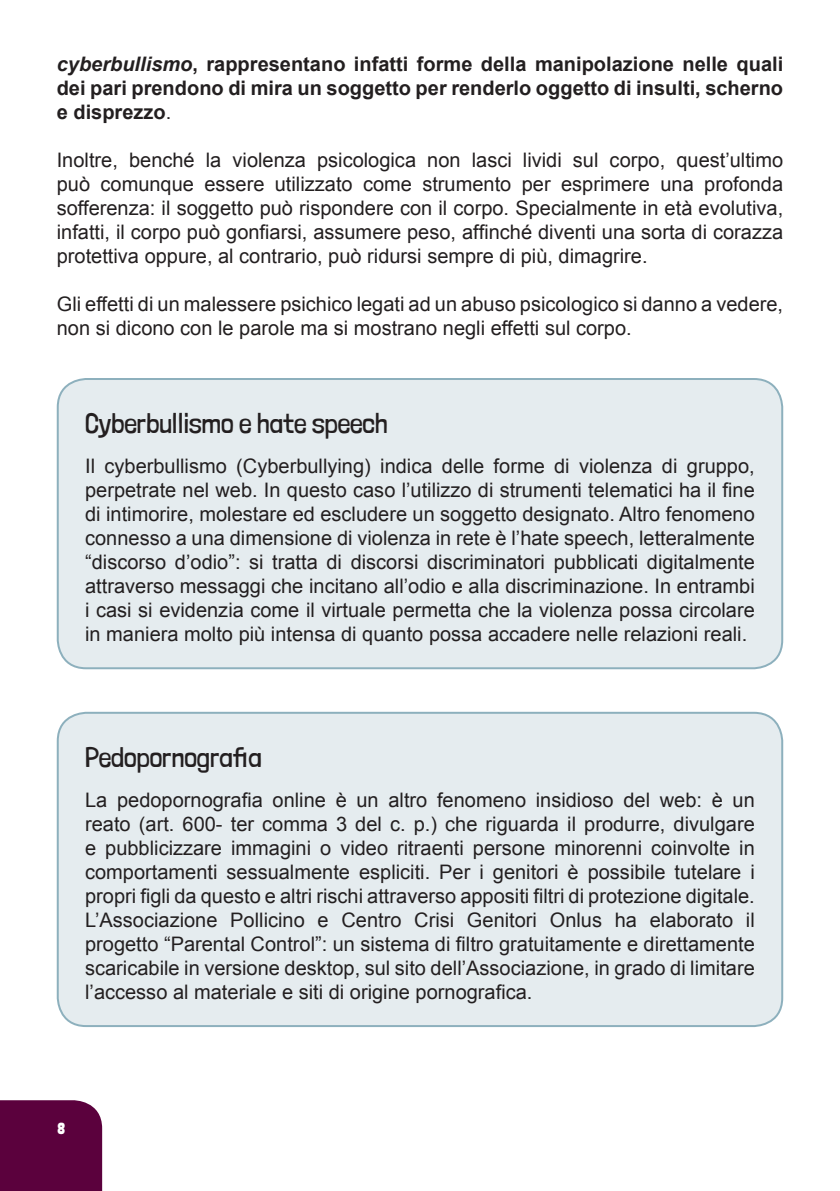
<style>
.page{position:relative;width:840px;height:1191px;background:#fff}
.page>*{position:absolute;margin:0;border:0;box-sizing:border-box;transform-origin:0 0}
.t1{font:300 28px "Londrina Solid";color:#231f20}
.t2{font:20px/24px "Arial";color:#231f20;text-align:justify}
.t3{font:700 20px/24px "Arial";color:#231f20;text-align:justify}
.t4{font:16px "Londrina Solid";color:#fff}
.s1{font-style:italic}
.s2{font-weight:400}
</style>
<div class="page">
<div style="left:0;top:1100px;width:102px;height:91px;background:#5b013d"></div>
<div style="left:58px;top:379px;width:723px;height:289px;background:#e5ecef;border-radius:28px"></div>
<div style="left:57px;top:378px;width:725px;height:291px;border:2px solid #8db0bd;border-radius:28px"></div>
<div style="left:58px;top:713px;width:723px;height:313px;background:#e5ecef;border-radius:28px"></div>
<div style="left:57px;top:712px;width:725px;height:315px;border:2px solid #8db0bd;border-radius:28px"></div>
<p class="t3" style="left:57px;top:53px;width:727px"><span class="s1">cyberbullismo</span>, rappresentano infatti forme della manipolazione nelle quali dei pari prendono di mira un soggetto per renderlo oggetto di insulti, scherno e disprezzo<span class="s2">.</span></p>
<p class="t2" style="left:57px;top:148px;width:727px">Inoltre, benché la violenza psicologica non lasci lividi sul corpo, quest’ultimo può comunque essere utilizzato come strumento per esprimere una profonda sofferenza: il soggetto può rispondere con il corpo. Specialmente in età evolutiva, infatti, il corpo può gonfiarsi, assumere peso, affinché diventi una sorta di corazza protettiva oppure, al contrario, può ridursi sempre di più, dimagrire.</p>
<p class="t2" style="left:57px;top:292px;width:727px">Gli effetti di un malessere psichico legati ad un abuso psicologico si danno a vedere, non si dicono con le parole ma si mostrano negli effetti sul corpo.</p>
<h1 class="t1" style="left:85px;top:406px;width:304px">Cyberbullismo e hate speech</h1>
<p class="t2" style="left:85px;top:454px;width:670px">Il cyberbullismo (Cyberbullying) indica delle forme di violenza di gruppo, perpetrate nel web. In questo caso l’utilizzo di strumenti telematici ha il fine di intimorire, molestare ed escludere un soggetto designato. Altro fenomeno connesso a una dimensione di violenza in rete è l’hate speech, letteralmente “discorso d’odio”: si tratta di discorsi discriminatori pubblicati digitalmente attraverso messaggi che incitano all’odio e alla discriminazione. In entrambi i casi si evidenzia come il virtuale permetta che la violenza possa circolare in maniera molto più intensa di quanto possa accadere nelle relazioni reali.</p>
<h1 class="t1" style="left:85px;top:740px;width:178px">Pedopornografia</h1>
<p class="t2" style="left:85px;top:788px;width:670px">La pedopornografia online è un altro fenomeno insidioso del web: è un reato (art. 600- ter comma 3 del c. p.) che riguarda il produrre, divulgare e pubblicizzare immagini o video ritraenti persone minorenni coinvolte in comportamenti sessualmente espliciti. Per i genitori è possibile tutelare i propri figli da questo e altri rischi attraverso appositi filtri di protezione digitale.<br>L’Associazione Pollicino e Centro Crisi Genitori Onlus ha elaborato il progetto “Parental Control”: un sistema di filtro gratuitamente e direttamente scaricabile in versione desktop, sul sito dell’Associazione, in grado di limitare l’accesso al materiale e siti di origine pornografica.</p>
<p class="t4" style="left:57px;top:1119px;width:10px">8</p>
</div>
